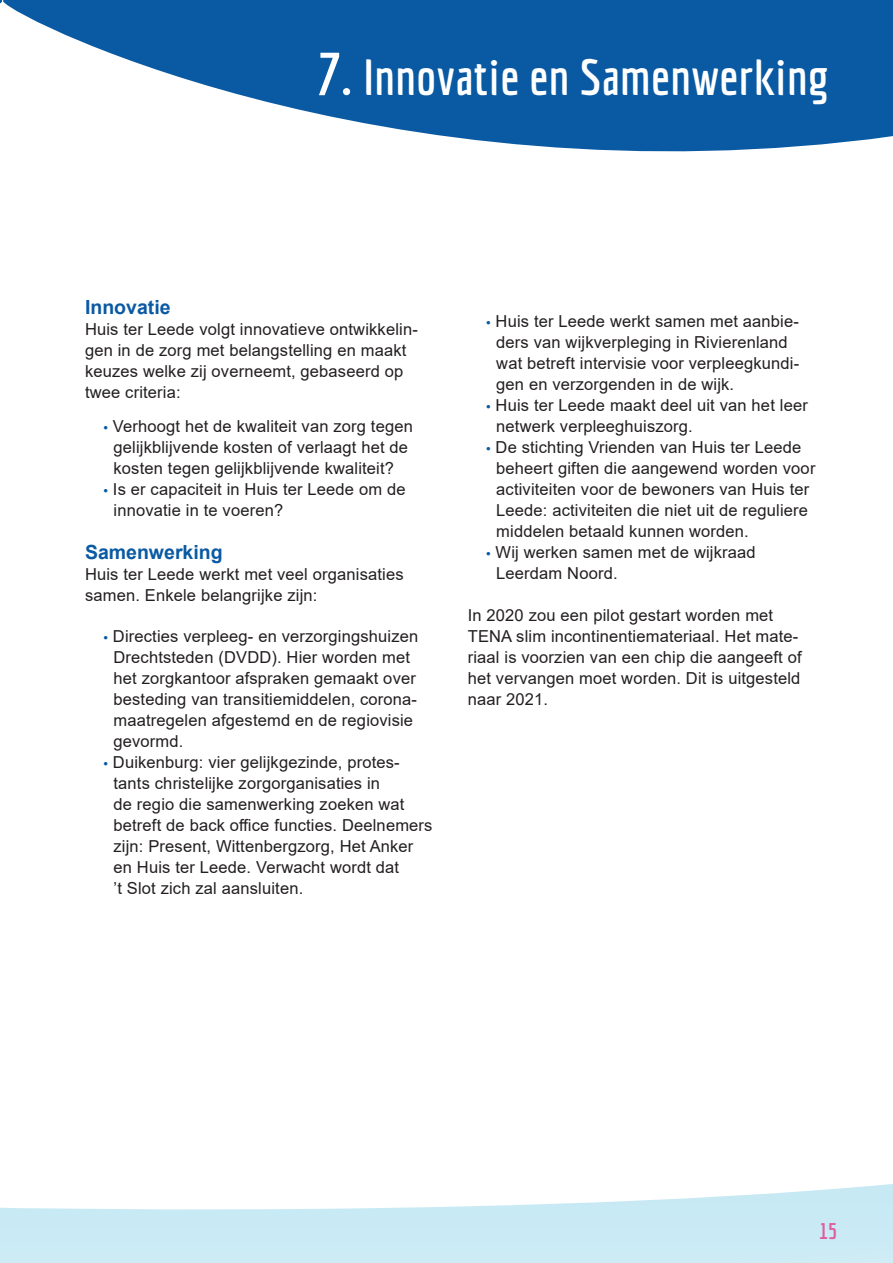
<style>
.page{position:relative;width:893px;height:1263px;background:#fff}
.page>*{position:absolute;margin:0;border:0;box-sizing:border-box;transform-origin:0 0}
.t1{font:700 49.5px "Economica";letter-spacing:.01em;color:#fff}
.t2{font:700 22.5px "Economica";color:#e05da3}
.t3{font:700 19.5px "Arial";color:#0a5aa3}
.t4{font:16.5px/21px "Arial";letter-spacing:.01em;color:#231f20}
.s1{font-size:60px}
.s2{font-family:"Myriad Pro";color:#0a5aa3}
</style>
<div class="page">
<svg style="left:1px;top:1184px;width:892px;height:79px"></svg>
<svg style="left:3px;top:0;width:890px;height:152px;fill:#0a5aa3"></svg>
<svg style="left:0;top:1207px;width:1px;height:56px"></svg>
<p class="t1" style="left:316px;top:49px;width:514px"><span class="s1">7.</span> Innovatie en Samenwerking</p>
<p class="t3" style="left:85px;top:293px;width:87px">Innovatie</p>
<p class="t4" style="left:85px;top:319px;width:334px">Huis ter Leede volgt innovatieve ontwikkelin&shy;gen in de zorg met belangstelling en maakt keuzes welke zij overneemt, gebaseerd op twee criteria:</p>
<p class="t4" style="left:103px;top:416px;width:311px"><span class="s2">•</span> Verhoogt het de kwaliteit van zorg tegen</p>
<p class="t4" style="left:114px;top:437px;width:296px">gelijkblijvende kosten of verlaagt het de</p>
<p class="t4" style="left:114px;top:458px;width:282px">kosten tegen gelijkblijvende kwaliteit?</p>
<p class="t4" style="left:103px;top:479px;width:304px"><span class="s2">•</span> Is er capaciteit in Huis ter Leede om de</p>
<p class="t4" style="left:114px;top:500px;width:171px">innovatie in te voeren?</p>
<p class="t3" style="left:85px;top:538px;width:139px">Samenwerking</p>
<p class="t4" style="left:85px;top:563px;width:320px">Huis ter Leede werkt met veel organisaties samen. Enkele belangrijke zijn:</p>
<p class="t4" style="left:103px;top:626px;width:316px"><span class="s2">•</span> Directies verpleeg- en verzorgingshuizen</p>
<p class="t4" style="left:114px;top:647px;width:305px">Drechtsteden (DVDD). Hier worden met het zorgkantoor afspraken gemaakt over besteding van transitiemiddelen, corona-</p>
<p class="t4" style="left:114px;top:710px;width:301px">maatregelen afgestemd en de regiovisie</p>
<p class="t4" style="left:114px;top:731px;width:71px">gevormd.</p>
<p class="t4" style="left:103px;top:752px;width:298px;text-align:center"><span class="s2">•</span> Duikenburg: vier gelijkgezinde, protes&shy;tants christelijke zorgorganisaties in</p>
<p class="t4" style="left:114px;top:794px;width:320px">de regio die samenwerking zoeken wat betreft de back office functies. Deelnemers zijn: Present, Wittenbergzorg, Het Anker en Huis ter Leede. Verwacht wordt dat</p>
<p class="t4" style="left:114px;top:878px;width:191px">’t Slot zich zal aansluiten.</p>
<p class="t4" style="left:486px;top:311px;width:314px"><span class="s2">•</span> Huis ter Leede werkt samen met aanbie-</p>
<p class="t4" style="left:496px;top:332px;width:293px">ders van wijkverpleging in Rivierenland</p>
<p class="t4" style="left:496px;top:353px;width:304px">wat betreft intervisie voor verpleegkundi-</p>
<p class="t4" style="left:496px;top:374px;width:239px">gen en verzorgenden in de wijk.</p>
<p class="t4" style="left:486px;top:395px;width:323px"><span class="s2">•</span> Huis ter Leede maakt deel uit van het leer</p>
<p class="t4" style="left:496px;top:416px;width:198px">netwerk verpleeghuiszorg.</p>
<p class="t4" style="left:486px;top:437px;width:317px"><span class="s2">•</span> De stichting Vrienden van Huis ter Leede</p>
<p class="t4" style="left:496px;top:458px;width:321px">beheert giften die aangewend worden voor</p>
<p class="t4" style="left:496px;top:479px;width:315px">activiteiten voor de bewoners van Huis ter</p>
<p class="t4" style="left:496px;top:500px;width:313px">Leede: activiteiten die niet uit de reguliere</p>
<p class="t4" style="left:496px;top:521px;width:254px">middelen betaald kunnen worden.</p>
<p class="t4" style="left:486px;top:542px;width:271px"><span class="s2">•</span> Wij werken samen met de wijkraad</p>
<p class="t4" style="left:496px;top:563px;width:123px">Leerdam Noord.</p>
<p class="t4" style="left:468px;top:605px;width:335px">In 2020 zou een pilot gestart worden met TENA slim incontinentiemateriaal. Het mate&shy;riaal is voorzien van een chip die aangeeft of het vervangen moet worden. Dit is uitgesteld naar 2021.</p>
<p class="t2" style="left:819px;top:1218px;width:20px">15</p>
</div>
